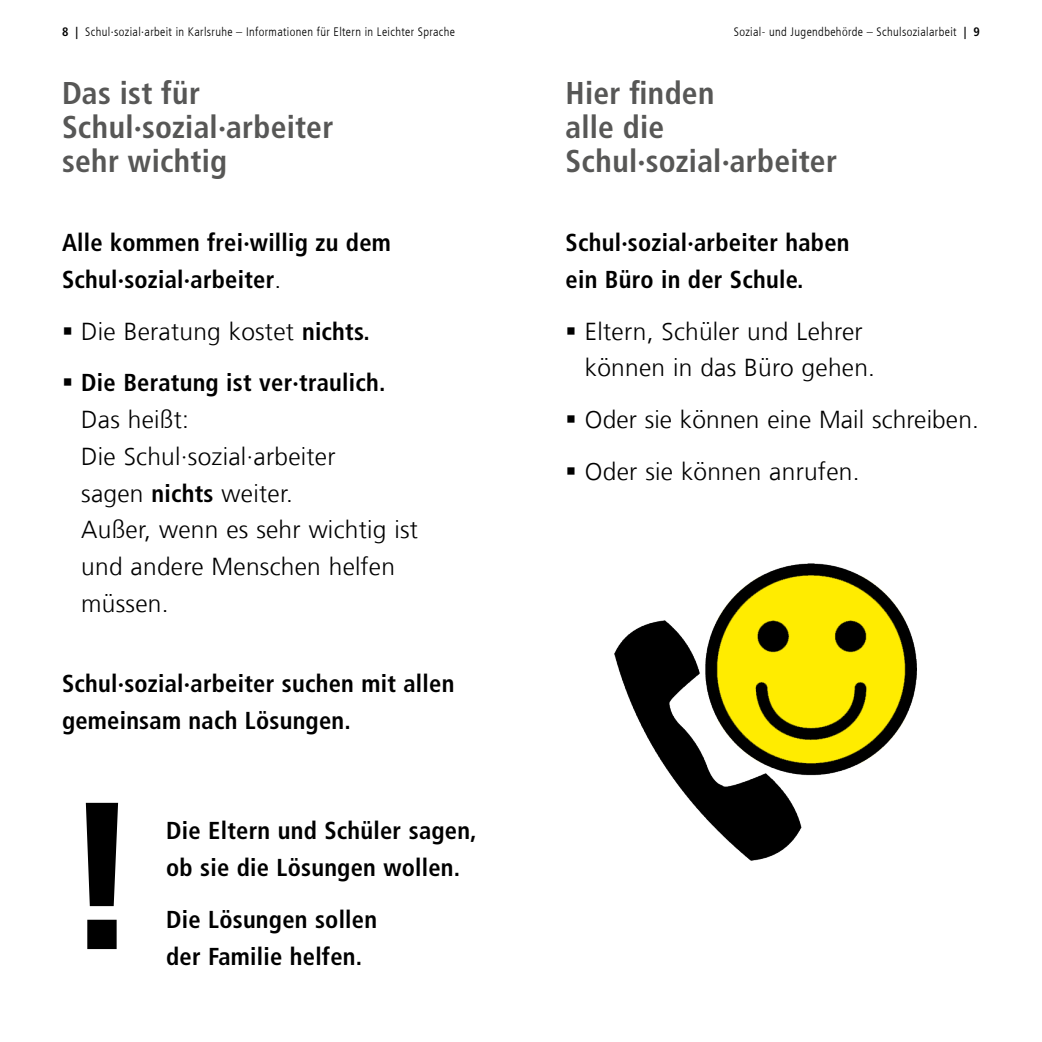
<style>
.page{position:relative;width:1042px;height:1042px;background:#fff}
.page>*{position:absolute;margin:0;border:0;box-sizing:border-box;transform-origin:0 0}
.t1{font:700 condensed 31.5px/33.8px "Frutiger For Karlsruhe";letter-spacing:.01em;color:#575756}
.t2{font:700 condensed 24.5px/36.8px "Frutiger For Karlsruhe";letter-spacing:.01em;color:#000}
.t3{font:300 24.5px/36.8px "Frutiger For Karlsruhe";letter-spacing:.01em;color:#000}
.t4{font:300 condensed 12.25px "Frutiger For Karlsruhe";letter-spacing:.03em;color:#000}
.s1{font-weight:700}
.s2{font-weight:300;font-stretch:normal}
.s3{font-weight:700;font-stretch:condensed}
</style>
<div class="page">
<svg style="left:86px;top:803px;width:32px;height:146px"></svg>
<img style="left:614px;top:563px;width:302px;height:298px">
<p class="t4" style="left:62px;top:25px;width:394px"><span class="s1">8 |</span> Schul∙sozial∙arbeit in Karlsruhe – Informationen für Eltern in Leichter Sprache</p>
<p class="t4" style="left:734px;top:25px;width:248px">Sozial- und Jugendbehörde – Schulsozialarbeit <span class="s1">| 9</span></p>
<p class="t1" style="left:62px;top:76px;width:273px">Das ist für<br>Schul∙sozial∙arbeiter sehr wichtig</p>
<p class="t2" style="left:62px;top:224px;width:330px">Alle kommen frei∙willig zu dem<br>Schul∙sozial∙arbeiter<span class="s2">.</span></p>
<p class="t2" style="left:81px;top:305px;width:306px;line-height:51.6px"><span class="s2">Die Beratung kostet</span> nichts.<br>Die Beratung ist ver∙traulich.</p>
<p class="t3" style="left:81px;top:401px;width:338px">Das heißt:<br>Die Schul∙sozial∙arbeiter<br>sagen <span class="s3">nichts</span> weiter.<br>Außer, wenn es sehr wichtig ist und andere Menschen helfen müssen.</p>
<p class="t2" style="left:62px;top:665px;width:394px">Schul∙sozial∙arbeiter suchen mit allen gemeinsam nach Lösungen.</p>
<p class="t2" style="left:166px;top:812px;width:312px">Die Eltern und Schüler sagen, ob sie die Lösungen wollen.</p>
<p class="t2" style="left:166px;top:901px;width:212px">Die Lösungen sollen der Familie helfen.</p>
<p class="t1" style="left:566px;top:76px;width:273px">Hier finden<br>alle die<br>Schul∙sozial∙arbeiter</p>
<p class="t2" style="left:566px;top:224px;width:285px">Schul∙sozial∙arbeiter haben ein Büro in der Schule.</p>
<p class="t3" style="left:585px;top:313px;width:292px">Eltern, Schüler und Lehrer können in das Büro gehen.</p>
<p class="t3" style="left:585px;top:394px;width:395px;line-height:51.6px">Oder sie können eine Mail schreiben.<br>Oder sie können anrufen.</p>
</div>
